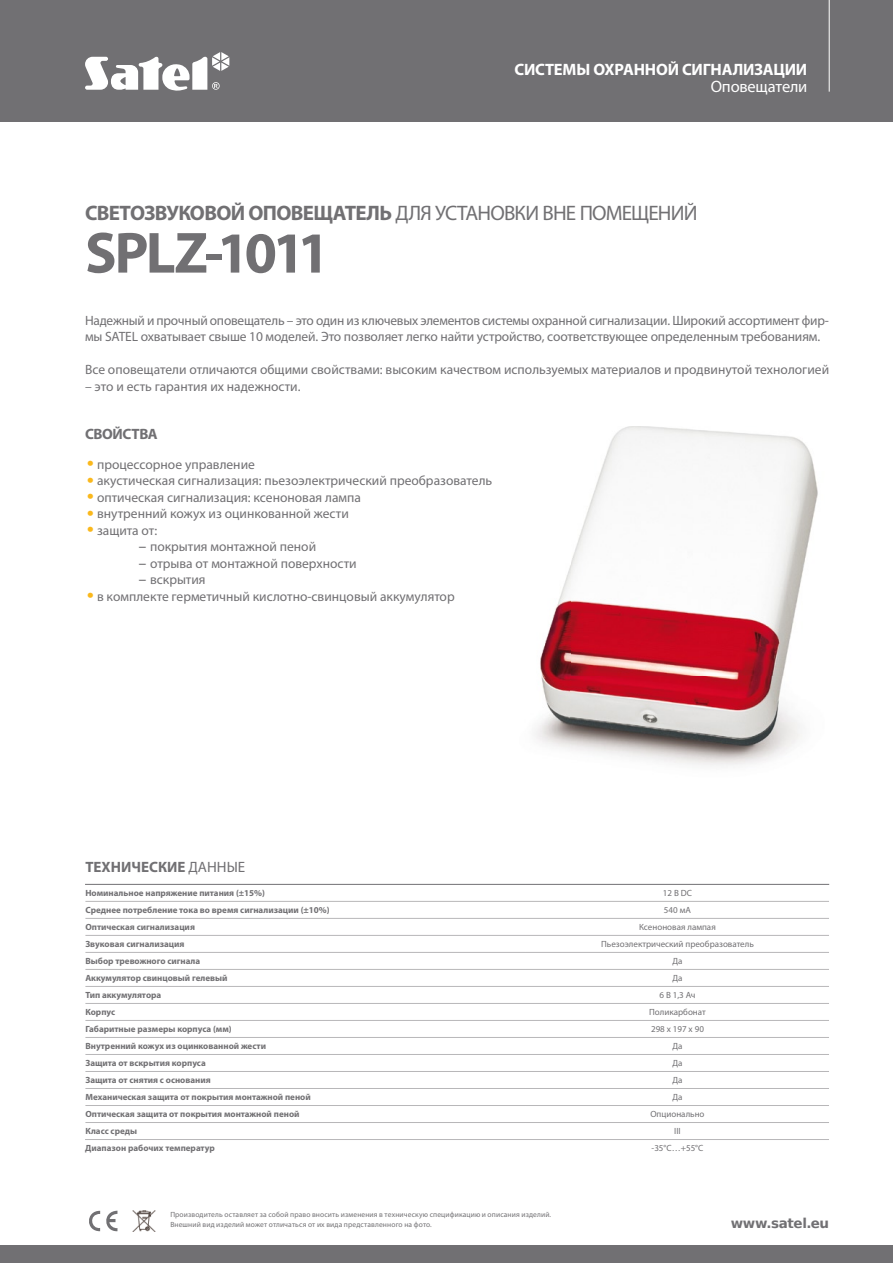
<style>
.page{position:relative;width:893px;height:1263px;background:#fff}
.page>*{position:absolute;margin:0;border:0;box-sizing:border-box;transform-origin:0 0}
.t1{font:700 58.5px "Myriad Pro";letter-spacing:-.06em;color:#717073}
.t2{font:700 21px "Myriad Pro";letter-spacing:-.03em;color:#717073}
.t3{font:700 16.5px "Myriad Pro";letter-spacing:-.015em;color:#fff}
.t4{font:16.5px "Myriad Pro";letter-spacing:-.015em;color:#fff}
.t5{font:700 15px "Myriad Pro";color:#717073}
.t6{font:700 15px "Myriad Pro";letter-spacing:-.025em;color:#717073}
.t7{font:13.5px/16.5px "Myriad Pro";color:#717073}
.t8{font:700 13.5px "Prima Sans EU";letter-spacing:-.03em;color:#717073}
.t9{font:700 9px "Myriad Pro";color:#717073}
.t10{font:9px "Myriad Pro";color:#717073}
.t11{font:7.5px/10.5px "Myriad Pro";letter-spacing:.02em;color:#717073}
.s1{font-weight:400}
.s2{font-family:"Prima Sans EU";font-size:18px;color:#fab81c}
.s3{font-family:"Prima Sans EU"}
</style>
<div class="page">
<div style="left:0;top:0;width:893px;height:121px;background:#717073"></div>
<svg style="left:85px;top:52px;width:144px;height:39px"></svg>
<hr style="left:829px;top:0;width:1px;height:92px;background:#fff">
<img style="left:132px;top:1210px;width:24px;height:21px">
<svg style="left:89px;top:1210px;width:28px;height:22px"></svg>
<div style="left:0;top:1245px;width:893px;height:18px;background:#717073"></div>
<hr style="left:85px;top:884px;width:441px;height:1px;background:#717073">
<hr style="left:526px;top:884px;width:303px;height:1px;background:#717073">
<hr style="left:85px;top:901px;width:441px;height:1px;background:#b8b7b9">
<hr style="left:526px;top:901px;width:303px;height:1px;background:#b8b7b9">
<hr style="left:85px;top:918px;width:441px;height:1px;background:#b8b7b9">
<hr style="left:526px;top:918px;width:303px;height:1px;background:#b8b7b9">
<hr style="left:85px;top:935px;width:441px;height:1px;background:#b8b7b9">
<hr style="left:526px;top:935px;width:303px;height:1px;background:#b8b7b9">
<hr style="left:85px;top:952px;width:441px;height:1px;background:#b8b7b9">
<hr style="left:526px;top:952px;width:303px;height:1px;background:#b8b7b9">
<hr style="left:85px;top:969px;width:441px;height:1px;background:#b8b7b9">
<hr style="left:526px;top:969px;width:303px;height:1px;background:#b8b7b9">
<hr style="left:85px;top:986px;width:441px;height:1px;background:#b8b7b9">
<hr style="left:526px;top:986px;width:303px;height:1px;background:#b8b7b9">
<hr style="left:85px;top:1003px;width:441px;height:1px;background:#b8b7b9">
<hr style="left:526px;top:1003px;width:303px;height:1px;background:#b8b7b9">
<hr style="left:85px;top:1020px;width:441px;height:1px;background:#b8b7b9">
<hr style="left:526px;top:1020px;width:303px;height:1px;background:#b8b7b9">
<hr style="left:85px;top:1037px;width:441px;height:1px;background:#b8b7b9">
<hr style="left:526px;top:1037px;width:303px;height:1px;background:#b8b7b9">
<hr style="left:85px;top:1054px;width:441px;height:1px;background:#b8b7b9">
<hr style="left:526px;top:1054px;width:303px;height:1px;background:#b8b7b9">
<hr style="left:85px;top:1071px;width:441px;height:1px;background:#b8b7b9">
<hr style="left:526px;top:1071px;width:303px;height:1px;background:#b8b7b9">
<hr style="left:85px;top:1088px;width:441px;height:1px;background:#b8b7b9">
<hr style="left:526px;top:1088px;width:303px;height:1px;background:#b8b7b9">
<hr style="left:85px;top:1105px;width:441px;height:1px;background:#b8b7b9">
<hr style="left:526px;top:1105px;width:303px;height:1px;background:#b8b7b9">
<hr style="left:85px;top:1122px;width:441px;height:1px;background:#b8b7b9">
<hr style="left:526px;top:1122px;width:303px;height:1px;background:#b8b7b9">
<hr style="left:85px;top:1139px;width:441px;height:1px;background:#b8b7b9">
<hr style="left:526px;top:1139px;width:303px;height:1px;background:#b8b7b9">
<img style="left:535px;top:426px;width:283px;height:340px">
<p class="t3" style="left:514px;top:59px;width:294px">СИСТЕМЫ ОХРАННОЙ СИГНАЛИЗАЦИИ</p>
<p class="t4" style="left:711px;top:76px;width:98px">Оповещатели</p>
<h2 class="t2" style="left:85px;top:199px;width:614px">СВЕТОЗВУКОВОЙ ОПОВЕЩАТЕЛЬ <span class="s1">ДЛЯ УСТАНОВКИ ВНЕ ПОМЕЩЕНИЙ</span></h2>
<h1 class="t1" style="left:85px;top:215px;width:246px">SPLZ-1011</h1>
<p class="t7" style="left:85px;top:312px;width:745px">Надежный и прочный оповещатель – это один из ключевых элементов системы охранной сигнализации. Широкий ассортимент фир&shy;мы SATEL охватывает свыше 10 моделей. Это позволяет легко найти устройство, соответствующее определенным требованиям.</p>
<p class="t7" style="left:85px;top:361px;width:746px">Все оповещатели отличаются общими свойствами: высоким качеством используемых материалов и продвинутой технологией</p>
<p class="t7" style="left:85px;top:378px;width:217px">– это и есть гарантия их надежности.</p>
<p class="t6" style="left:85px;top:425px;width:74px">СВОЙСТВА</p>
<p class="t7" style="left:85px;top:456px;width:171px"><span class="s2">•</span>процессорное управление</p>
<p class="t7" style="left:85px;top:472px;width:409px"><span class="s2">•</span>акустическая сигнализация: пьезоэлектрический преобразователь</p>
<p class="t7" style="left:85px;top:489px;width:277px"><span class="s2">•</span>оптическая сигнализация: ксеноновая лампа</p>
<p class="t7" style="left:85px;top:505px;width:265px"><span class="s2">•</span>внутренний кожух из оцинкованной жести</p>
<p class="t7" style="left:85px;top:522px;width:74px"><span class="s2">•</span>защита от:</p>
<p class="t7" style="left:139px;top:538px;width:179px"><span class="s3">–</span> покрытия монтажной пеной</p>
<p class="t7" style="left:139px;top:555px;width:219px"><span class="s3">–</span> отрыва от монтажной поверхности</p>
<p class="t7" style="left:139px;top:571px;width:68px"><span class="s3">–</span> вскрытия</p>
<p class="t7" style="left:85px;top:588px;width:371px"><span class="s2">•</span>в комплекте герметичный кислотно-свинцовый аккумулятор</p>
<p class="t5" style="left:85px;top:857px;width:161px">ТЕХНИЧЕСКИЕ <span class="s1">ДАННЫЕ</span></p>
<p class="t9" style="left:85px;top:887px;width:181px">Номинальное напряжение питания (±15%)</p>
<p class="t10" style="left:663px;top:888px;width:31px">12 В DC</p>
<p class="t9" style="left:85px;top:904px;width:246px">Среднее потребление тока во время сигнализации (±10%)</p>
<p class="t10" style="left:664px;top:905px;width:29px">540 мА</p>
<p class="t9" style="left:85px;top:921px;width:111px">Оптическая сигнализация</p>
<p class="t10" style="left:639px;top:922px;width:78px">Ксеноновая лампая</p>
<p class="t9" style="left:85px;top:938px;width:101px">Звуковая сигнализация</p>
<p class="t10" style="left:601px;top:939px;width:154px">Пьезоэлектрический преобразователь</p>
<p class="t9" style="left:85px;top:955px;width:116px">Выбор тревожного сигнала</p>
<p class="t10" style="left:672px;top:956px;width:12px">Да</p>
<p class="t9" style="left:85px;top:972px;width:144px">Аккумулятор свинцовый гелевый</p>
<p class="t10" style="left:672px;top:973px;width:12px">Да</p>
<p class="t9" style="left:85px;top:989px;width:77px">Тип аккумулятора</p>
<p class="t10" style="left:659px;top:990px;width:38px">6 В 1,3 Ач</p>
<p class="t9" style="left:85px;top:1006px;width:31px">Корпус</p>
<p class="t10" style="left:649px;top:1007px;width:58px">Поликарбонат</p>
<p class="t9" style="left:85px;top:1023px;width:148px">Габаритные размеры корпуса (мм)</p>
<p class="t10" style="left:651px;top:1024px;width:54px">298 x 197 x 90</p>
<p class="t9" style="left:85px;top:1040px;width:182px">Внутренний кожух из оцинкованной жести</p>
<p class="t10" style="left:672px;top:1041px;width:12px">Да</p>
<p class="t9" style="left:85px;top:1057px;width:122px">Защита от вскрытия корпуса</p>
<p class="t10" style="left:672px;top:1058px;width:12px">Да</p>
<p class="t9" style="left:85px;top:1074px;width:127px">Защита от снятия с основания</p>
<p class="t10" style="left:672px;top:1075px;width:12px">Да</p>
<p class="t9" style="left:85px;top:1091px;width:227px">Механическая защита от покрытия монтажной пеной</p>
<p class="t10" style="left:672px;top:1092px;width:12px">Да</p>
<p class="t9" style="left:85px;top:1108px;width:216px">Оптическая защита от покрытия монтажной пеной</p>
<p class="t10" style="left:650px;top:1109px;width:56px">Опционально</p>
<p class="t9" style="left:85px;top:1125px;width:53px">Класс среды</p>
<p class="t10" style="left:674px;top:1126px;width:8px">III</p>
<p class="t9" style="left:85px;top:1142px;width:131px">Диапазон рабочих температур</p>
<p class="t10" style="left:652px;top:1143px;width:53px">-35°C…+55°C</p>
<p class="t11" style="left:170px;top:1209px;width:382px">Производитель оставляет за собой право вносить изменения в техническую спецификацию и описания изделий.<br>Внешний вид изделий может отличаться от их вида представленного на фото.</p>
<p class="t8" style="left:731px;top:1213px;width:100px">www.satel.eu</p>
</div>
